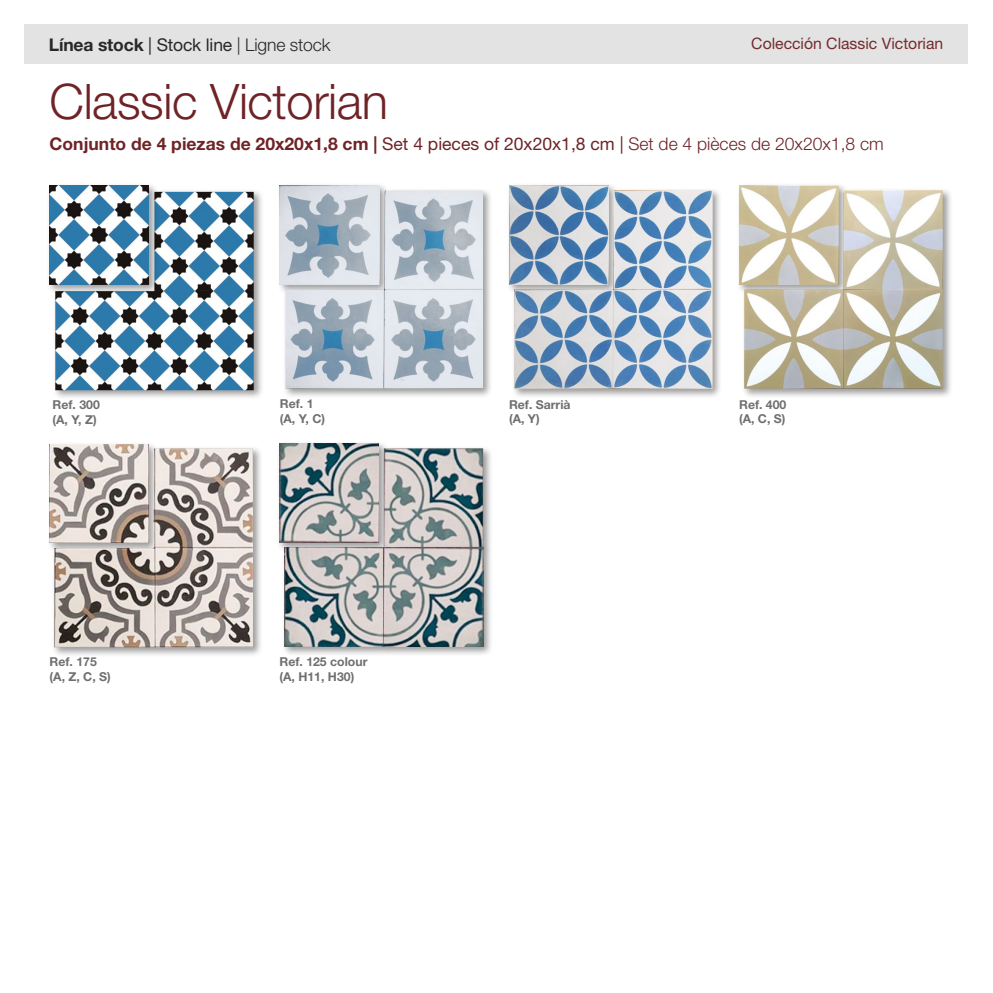
<style>
.page{position:relative;width:993px;height:993px;background:#fff}
.page>*{position:absolute;margin:0;border:0;box-sizing:border-box;transform-origin:0 0}
.t1{font:300 49px "Helvetica Neue LT Std";letter-spacing:-.01em;color:#6f2327}
.t2{font:700 17.5px "Helvetica Neue LT Std";color:#6f2327}
.t3{font:300 17.5px "Helvetica Neue LT Std";letter-spacing:-.01em;color:#282827}
.t4{font:15.75px "Helvetica Neue LT Std";color:#752b2d}
.t5{font:700 12.25px/14.7px "Helvetica Neue LT Std";color:#706f6f}
.s1{font-weight:700}
.s2{font-weight:400}
.s3{font-weight:300}
</style>
<div class="page">
<img style="left:509px;top:185px;width:99px;height:99px">
<div style="left:511px;top:187px;width:211px;height:211px;background:#000;opacity:.4"></div>
<img style="left:514px;top:190px;width:198px;height:198px">
<div style="left:52px;top:189px;width:211px;height:211px;background:#000;opacity:.4"></div>
<img style="left:55px;top:192px;width:198px;height:198px">
<div style="left:46px;top:182px;width:113px;height:112px;background:#000;opacity:.4"></div>
<img style="left:50px;top:185px;width:99px;height:99px">
<img style="left:739px;top:185px;width:99px;height:99px">
<div style="left:741px;top:187px;width:211px;height:211px;background:#000;opacity:.4"></div>
<img style="left:743px;top:190px;width:199px;height:198px">
<div style="left:277px;top:182px;width:112px;height:112px;background:#000;opacity:.4"></div>
<img style="left:280px;top:185px;width:99px;height:99px">
<div style="left:282px;top:187px;width:211px;height:211px;background:#000;opacity:.4"></div>
<img style="left:285px;top:190px;width:198px;height:198px">
<div style="left:46px;top:441px;width:112px;height:112px;background:#000;opacity:.4"></div>
<img style="left:50px;top:444px;width:98px;height:98px">
<div style="left:51px;top:445px;width:212px;height:212px;background:#000;opacity:.4"></div>
<img style="left:54px;top:448px;width:199px;height:199px">
<div style="left:276px;top:440px;width:113px;height:112px;background:#000;opacity:.4"></div>
<img style="left:279px;top:443px;width:100px;height:99px">
<div style="left:380px;top:445px;width:113px;height:112px;background:#000;opacity:.4"></div>
<img style="left:383px;top:448px;width:100px;height:96px">
<div style="left:281px;top:544px;width:113px;height:112px;background:#000;opacity:.4"></div>
<img style="left:284px;top:547px;width:96px;height:99px">
<div style="left:380px;top:544px;width:113px;height:112px;background:#000;opacity:.4"></div>
<div style="left:25px;top:25px;width:942px;height:39px;background:#e3e3e3"></div>
<h2 class="t3" style="left:49px;top:34px;width:283px"><span class="s1">Línea stock</span> <span class="s2">| Stock line</span> | Ligne stock</h2>
<p class="t4" style="left:751px;top:34px;width:193px">Colección Classic Victorian</p>
<h1 class="t1" style="left:50px;top:71px;width:340px">Classic Victorian</h1>
<h2 class="t2" style="left:50px;top:133px;width:835px">Conjunto de 4 piezas de 20x20x1,8 cm | <span class="s2">Set 4 pieces of 20x20x1,8 cm |</span> <span class="s3">Set de 4 pièces de 20x20x1,8 cm</span></h2>
<p class="t5" style="left:509px;top:396px;width:63px">Ref. Sarrià (A, Y)</p>
<p class="t5" style="left:280px;top:396px;width:47px">Ref. 1 (A, Y, C)</p>
<p class="t5" style="left:53px;top:397px;width:49px">Ref. 300 (A, Y, Z)</p>
<p class="t5" style="left:739px;top:396px;width:49px">Ref. 400 (A, C, S)</p>
<p class="t5" style="left:50px;top:653px;width:63px">Ref. 175 (A, Z, C, S)</p>
<p class="t5" style="left:279px;top:653px;width:89px">Ref. 125 colour (A, H11, H30)</p>
</div>
